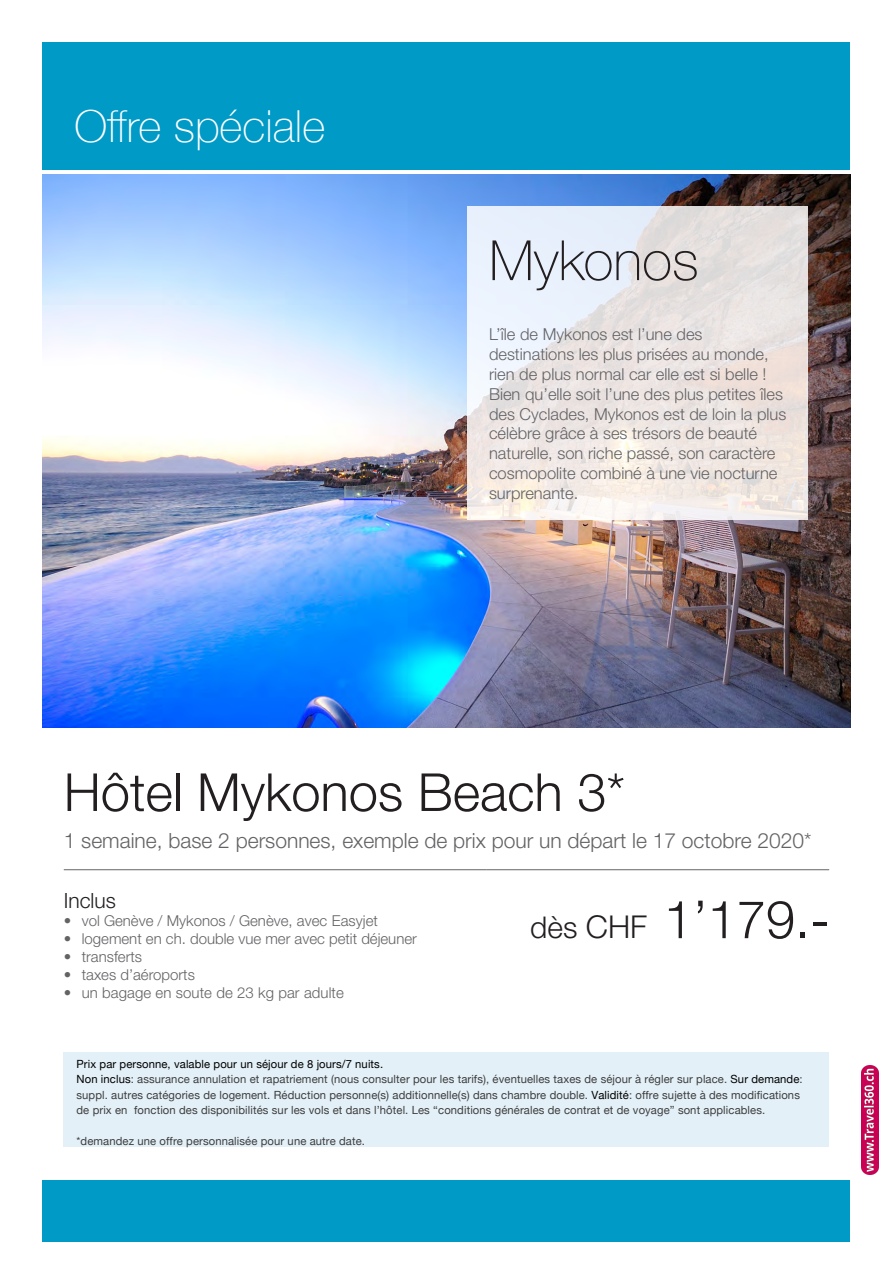
<style>
.page{position:relative;width:893px;height:1263px;background:#fff}
.page>*{position:absolute;margin:0;border:0;box-sizing:border-box;transform-origin:0 0}
.t1{font:100 55.5px "Helvetica Neue";color:#231f20}
.Bloc_principal{font:300 52.5px "Helvetica Neue";color:#231f20}
.t2{font:100 44.1px "Helvetica Neue";color:#fff}
.t3{font:300 21px "Helvetica Neue";color:#636366}
.Bloc_principal-2{font:300 21px "Helvetica Neue";color:#231f20}
.t4{font:300 16.5px/19.8px "Helvetica Neue";color:#636366}
.Bloc_principal-3{font:300 15px "Helvetica Neue";color:#636366}
.Barre_de_texte_sur_f{font:11.25px/15.5px "Helvetica Neue";letter-spacing:.01em;color:#3e3e3f}
.s1{font-size:30px}
.s2{font-size:31.5px}
.s3{color:#000}
</style>
<div class="page">
<div style="left:43px;top:1180px;width:807px;height:62px;background:#009ac7"></div>
<div style="left:43px;top:43px;width:807px;height:127px;background:#009ac7"></div>
<img style="left:43px;top:174px;width:807px;height:553px">
<svg style="left:468px;top:206px;width:340px;height:314px;fill:#ebe6e3"></svg>
<div style="left:64px;top:1052px;width:765px;height:95px;background:#e3f0f7"></div>
<hr style="left:64px;top:869px;width:423px;height:1px;background:#636366">
<hr style="left:487px;top:869px;width:342px;height:1px;background:#636366">
<img style="left:862px;top:1066px;width:16px;height:109px">
<p class="t2" style="left:74px;top:93px;width:252px">Offre spéciale</p>
<p class="t1" style="left:489px;top:218px;width:211px">Mykonos</p>
<p class="t4" style="left:489px;top:324px;width:299px">L’île de Mykonos est l’une des destinations les plus prisées au monde, rien de plus normal car elle est si belle !<br>Bien qu’elle soit l’une des plus petites îles des Cyclades, Mykonos est de loin la plus célèbre grâce à ses trésors de beauté naturelle, son riche passé, son caractère cosmopolite combiné à une vie nocturne surprenante.</p>
<p class="Bloc_principal" style="left:64px;top:760px;width:563px">Hôtel Mykonos Beach 3*</p>
<p class="t3" style="left:64px;top:828px;width:749px">1 semaine, base 2 personnes, exemple de prix pour un départ le 17 octobre 2020*</p>
<p class="Bloc_principal-2" style="left:64px;top:887px;width:54px">Inclus</p>
<p class="Bloc_principal-3" style="left:64px;top:911px;width:316px">• vol Genève / Mykonos / Genève, avec Easyjet</p>
<p class="Bloc_principal-3" style="left:64px;top:929px;width:355px">• logement en ch. double vue mer avec petit déjeuner</p>
<p class="Bloc_principal-3" style="left:64px;top:947px;width:80px">• transferts</p>
<p class="Bloc_principal-3" style="left:64px;top:965px;width:133px">• taxes d’aéroports</p>
<p class="Bloc_principal-3" style="left:64px;top:983px;width:282px">• un bagage en soute de 23 kg par adulte</p>
<p class="Bloc_principal" style="left:530px;top:887px;width:300px"><span class="s1">dès</span> <span class="s2">chf</span> 1’179.-</p>
<p class="Barre_de_texte_sur_f" style="left:77px;top:1056px;width:728px"><span class="s3">Prix par personne, valable pour un séjour de 8 jours/7 nuits.<br>Non inclus</span>: assurance annulation et rapatriement (nous consulter pour les tarifs), éventuelles taxes de séjour à régler sur place. <span class="s3">Sur demande</span>: suppl. autres catégories de logement. Réduction personne(s) additionnelle(s) dans chambre double. <span class="s3">Validité</span>: offre sujette à des modifications de prix en fonction des disponibilités sur les vols et dans l’hôtel. Les “conditions générales de contrat et de voyage” sont applicables.</p>
<p class="Barre_de_texte_sur_f" style="left:77px;top:1133px;width:290px">*demandez une offre personnalisée pour une autre date.</p>
</div>
